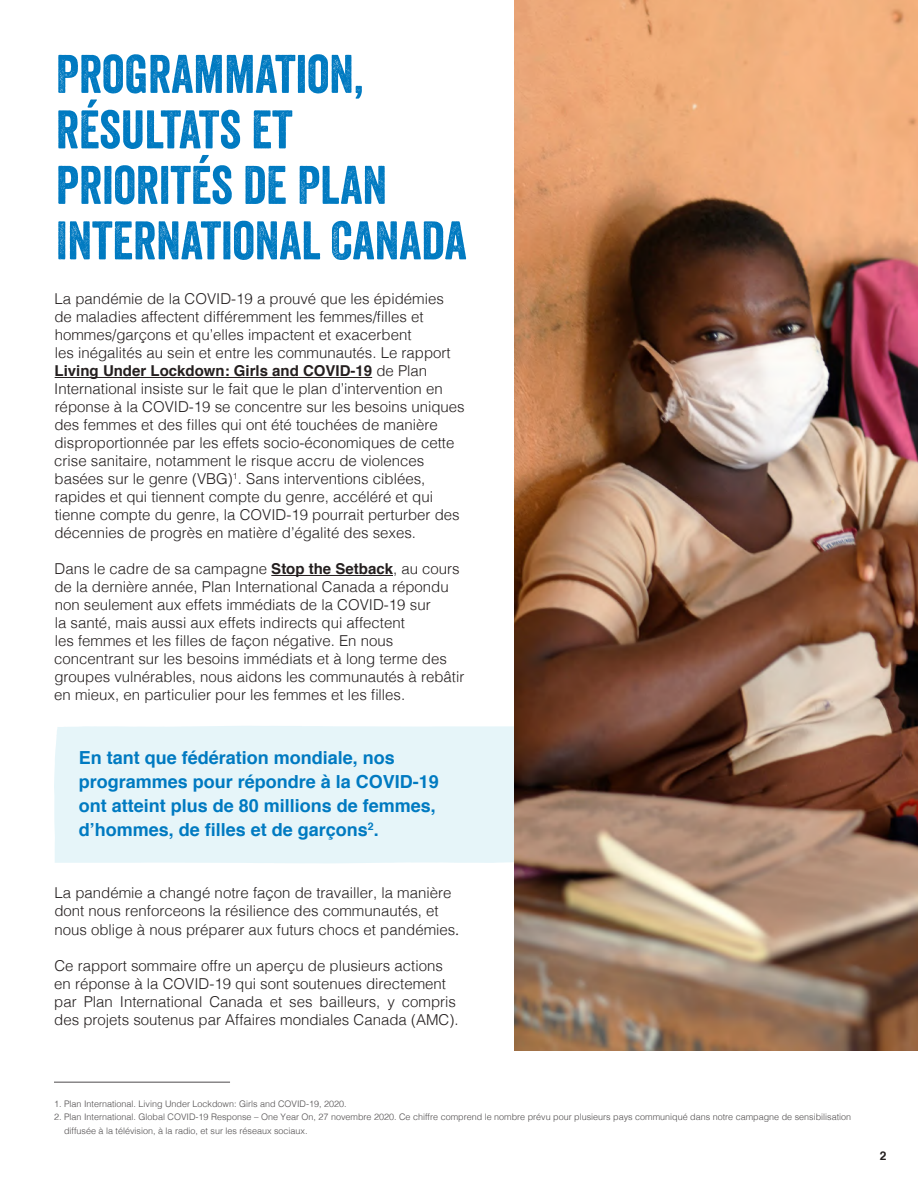
<style>
.page{position:relative;width:918px;height:1188px;background:#fff}
.page>*{position:absolute;margin:0;border:0;box-sizing:border-box;transform-origin:0 0}
.t1{font:52.5px/55.5px "Veneer";color:#007ac1}
.t2{font:700 18px/24px "Helvetica";color:#007ac1}
.t3{font:300 15px/18px "Helvetica";color:#241f1f}
.t4{font:700 12px "Helvetica";color:#241f1f}
.t5{font:300 9px/13.5px "Helvetica";color:#4e4b4c}
.s1{font-weight:700}
.s2{font-family:"Minion Pro";font-weight:400}
.s3{font-family:"Helvetica LT Pro"}
</style>
<div class="page">
<div style="left:54px;top:726px;width:460px;height:137px;background:#e6f5f9"></div>
<hr style="left:55px;top:377px;width:317px;height:1px;background:#241f1f">
<hr style="left:271px;top:575px;width:122px;height:1px;background:#241f1f">
<img style="left:514px;top:0;width:404px;height:1051px">
<hr style="left:54px;top:1082px;width:176px;height:1px;background:#4e4b4c">
<h1 class="t1" style="left:56px;top:46px;width:412px">PROGRAMMATION,<br>RÉSULTATS ET<br>PRIORITÉS DE PLAN<br>INTERNATIONAL CANADA</h1>
<p class="t3" style="left:54px;top:289px;width:412px">La pandémie de la COVID-19 a prouvé que les épidémies<br>de maladies affectent différemment les femmes/filles et hommes/garçons et qu’elles impactent et exacerbent<br>les inégalités au sein et entre les communautés. Le rapport <span class="s1">Living Under Lockdown: Girls and COVID-19</span> de Plan International insiste sur le fait que le plan d’intervention en réponse à la COVID-19 se concentre sur les besoins uniques des femmes et des filles qui ont été touchées de manière disproportionnée par les effets socio-économiques de cette crise sanitaire, notamment le risque accru de violences basées sur le genre (VBG)<sup>1</sup>. Sans interventions ciblées, rapides et qui tiennent compte du genre, accéléré et qui tienne compte du genre, la COVID-19 pourrait perturber des décennies de progrès en matière d’égalité des sexes.</p>
<p class="t3" style="left:54px;top:559px;width:412px">Dans le cadre de sa campagne <span class="s1">Stop the Setback</span>, au cours de la dernière année, Plan International Canada a répondu non seulement aux effets immédiats de la COVID-19 sur<br>la santé, mais aussi aux effets indirects qui affectent<br>les femmes et les filles de façon négative. En nous concentrant sur les besoins immédiats et à long terme des groupes vulnérables, nous aidons les communautés à rebâtir en mieux, en particulier pour les femmes et les filles.</p>
<p class="t2" style="left:79px;top:746px;width:362px">En tant que fédération mondiale, nos programmes pour répondre à la COVID-19 ont atteint plus de 80 millions de femmes, d’hommes, de filles et de garçons<sup>2</sup>.</p>
<p class="t3" style="left:54px;top:883px;width:406px">La pandémie a changé notre façon de travailler, la manière dont nous renforceons la résilience des communautés, et nous oblige à nous préparer aux futurs chocs et pandémies<span class="s2">.</span></p>
<p class="t3" style="left:54px;top:955px;width:406px">Ce rapport sommaire offre un aperçu de plusieurs actions en réponse à la COVID-19 qui sont soutenues directement par Plan International Canada et ses <span class="s3">bailleurs</span>, y compris des projets soutenus par Affaires <span class="s3">mondiales</span> Canada (AMC).</p>
<p class="t5" style="left:54px;top:1096px;width:294px">1. Plan International. Living Under Lockdown: Girls and COVID-19, 2020.</p>
<p class="t5" style="left:64px;top:1110px;width:789px;text-indent:-10px">2. Plan International. Global COVID-19 Response – One Year On, 27 novembre 2020. Ce chiffre comprend le nombre prévu pour plusieurs pays communiqué dans notre campagne de sensibilisation diffusée à la télévision, à la radio, et sur les réseaux sociaux.</p>
<p class="t4" style="left:880px;top:1146px;width:8px">2</p>
</div>
